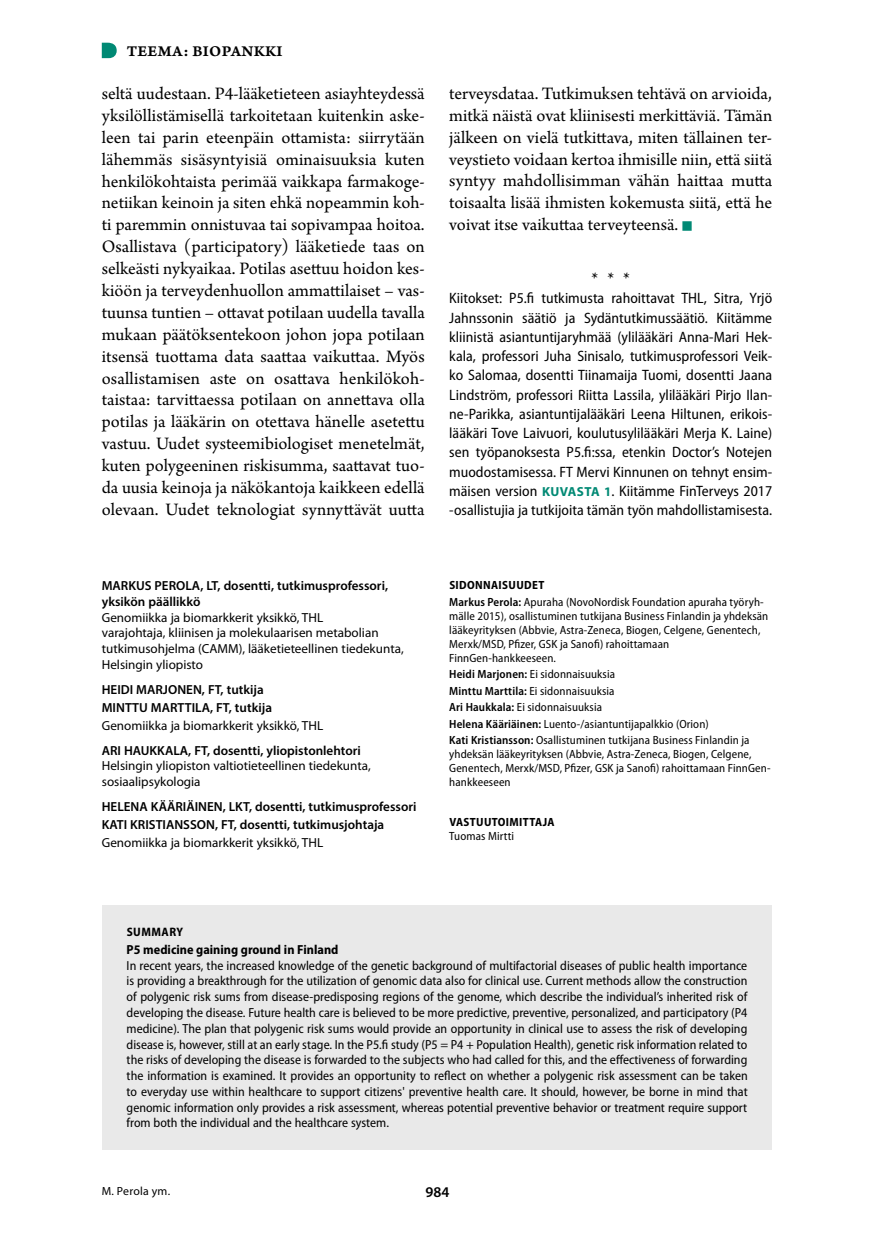
<style>
.page{position:relative;width:874px;height:1241px;background:#fff}
.page>*{position:absolute;margin:0;border:0;box-sizing:border-box;transform-origin:0 0}
.t1{font:42px "Arno Pro";color:#008974}
.t2{font:18.38px/21.9px "Arno Pro";color:#000;text-align:justify}
.t3{font:15.75px "Arno Pro Smbd Caption";letter-spacing:.015em;color:#000}
.t4{font:semi-condensed 15.05px/19.2px "Myriad Pro";color:#000;text-align:justify}
.t5{font:600 14.88px "Myriad Pro";color:#000}
.t6{font:semi-condensed 13.12px/15.8px "Myriad Pro";color:#000;text-align:justify}
.t7{font:13.12px/15.8px "Myriad Pro";color:#000}
.t8{font:600 13.12px/18.2px "Myriad Pro";color:#000}
.t9{font:700 semi-condensed 13.12px "Myriad Pro";color:#000}
.t10{font:700 semi-condensed 12.25px "Myriad Pro";letter-spacing:.04em;color:#000}
.t11{font:semi-condensed 11.9px/16.4px "Myriad Pro";letter-spacing:.01em;color:#000}
.t12{font:700 semi-condensed 11.9px "Myriad Pro";letter-spacing:.03em;color:#000}
.t13{font:11.9px "Myriad Pro";letter-spacing:.02em;color:#000}
.s1{font-weight:700;font-stretch:normal;font-size:13.12px;color:#008974}
.s2{font-weight:700}
.s3{font-weight:600}
</style>
<div class="page">
<svg style="left:102px;top:43px;width:15px;height:15px"></svg>
<div style="left:102px;top:905px;width:669px;height:245px;background:#e9e9e9"></div>
<p class="t3" style="left:127px;top:41px;width:157px">TEEMA: BIOPANKKI</p>
<p class="t2" style="left:102px;top:84px;width:324px">seltä uudestaan. P4-lääketieteen asiayhteydessä yksilöllistämisellä tarkoitetaan kuitenkin aske&shy;leen tai parin eteenpäin ottamista: siirrytään lähemmäs sisäsyntyisiä ominaisuuksia kuten henkilökohtaista perimää vaikkapa farmakoge&shy;netiikan keinoin ja siten ehkä nopeammin koh&shy;ti paremmin onnistuvaa tai sopivampaa hoitoa.<br>Osallistava (participatory) lääketiede taas on selkeästi nykyaikaa. Potilas asettuu hoidon kes&shy;kiöön ja terveydenhuollon ammattilaiset – vas&shy;tuunsa tuntien – ottavat potilaan uudella tavalla mukaan päätöksentekoon johon jopa potilaan itsensä tuottama data saattaa vaikuttaa. Myös osallistamisen aste on osattava henkilökoh&shy;taistaa: tarvittaessa potilaan on annettava olla potilas ja lääkärin on otettava hänelle asetettu vastuu. Uudet systeemibiologiset menetelmät, kuten polygeeninen riskisumma, saattavat tuo&shy;da uusia keinoja ja näkökantoja kaikkeen edellä olevaan. Uudet teknologiat synnyttävät uutta</p>
<p class="t2" style="left:449px;top:83px;width:324px">terveysdataa. Tutkimuksen tehtävä on arvioida, mitkä näistä ovat kliinisesti merkittäviä. Tämän jälkeen on vielä tutkittava, miten tällainen ter&shy;veystieto voidaan kertoa ihmisille niin, että siitä syntyy mahdollisimman vähän haittaa mutta toisaalta lisää ihmisten kokemusta siitä, että he voivat itse vaikuttaa terveyteensä.</p>
<h1 class="t1" style="left:680px;top:199px;width:15px">■</h1>
<p class="t2" style="left:591px;top:270px;width:40px">***</p>
<p class="t4" style="left:449px;top:288px;width:324px">Kiitokset: P5.fi tutkimusta rahoittavat THL, Sitra, Yrjö Jahnssonin säätiö ja Sydäntutkimussäätiö. Kiitämme kliinistä asiantuntijaryhmää (ylilääkäri Anna-Mari Hek&shy;kala, professori Juha Sinisalo, tutkimusprofessori Veik&shy;ko Salomaa, dosentti Tiinamaija Tuomi, dosentti Jaana Lindström, professori Riitta Lassila, ylilääkäri Pirjo Ilan&shy;ne-Parikka, asiantuntijalääkäri Leena Hiltunen, erikois&shy;lääkäri Tove Laivuori, koulutusylilääkäri Merja K. Laine) sen työpanoksesta P5.fi:ssa, etenkin Doctor’s Notejen muodostamisessa. FT Mervi Kinnunen on tehnyt ensim&shy;mäisen version <span class="s1">KUVASTA 1</span>. Kiitämme FinTerveys 2017 ‑osallistujia ja tutkijoita tämän työn mahdollistamisesta.</p>
<p class="t8" style="left:102px;top:577px;width:288px;line-height:15.8px">MARKUS PEROLA, LT, dosentti, tutkimusprofessori, yksikön päällikkö</p>
<p class="t7" style="left:102px;top:609px;width:303px">Genomiikka ja biomarkkerit yksikkö, THL<br>varajohtaja, kliinisen ja molekulaarisen metabolian tutkimusohjelma (CAMM), lääketieteellinen tiedekunta, Helsingin yliopisto</p>
<p class="t8" style="left:102px;top:679px;width:172px">HEIDI MARJONEN, FT, tutkija<br>MINTTU MARTTILA, FT, tutkija</p>
<p class="t7" style="left:102px;top:717px;width:223px">Genomiikka ja biomarkkerit yksikkö, THL</p>
<p class="t8" style="left:102px;top:740px;width:260px">ARI HAUKKALA, FT, dosentti, yliopistonlehtori</p>
<p class="t7" style="left:102px;top:757px;width:270px">Helsingin yliopiston valtiotieteellinen tiedekunta, sosiaalipsykologia</p>
<p class="t8" style="left:102px;top:797px;width:316px">HELENA KÄÄRIÄINEN, LKT, dosentti, tutkimusprofessori<br>KATI KRISTIANSSON, FT, dosentti, tutkimusjohtaja</p>
<p class="t7" style="left:102px;top:834px;width:223px">Genomiikka ja biomarkkerit yksikkö, THL</p>
<p class="t11" style="left:449px;top:576px;width:316px"><span class="s2">SIDONNAISUUDET<br></span><span class="s3">Markus Perola:</span> Apuraha (NovoNordisk Foundation apuraha työryh-</p>
<p class="t11" style="left:449px;top:608px;width:320px;line-height:14px">mälle 2015), osallistuminen tutkijana Business Finlandin ja yhdeksän lääkeyrityksen (Abbvie, Astra-Zeneca, Biogen, Celgene, Genentech, Merxk/MSD, Pfizer, GSK ja Sanofi) rahoittamaan FinnGen-hankkeeseen.</p>
<p class="t11" style="left:449px;top:665px;width:301px"><span class="s3">Heidi Marjonen:</span> Ei sidonnaisuuksia<br><span class="s3">Minttu Marttila:</span> Ei sidonnaisuuksia<br><span class="s3">Ari Haukkala:</span> Ei sidonnaisuuksia<br><span class="s3">Helena Kääriäinen:</span> Luento-/asiantuntijapalkkio (Orion)<br><span class="s3">Kati Kristiansson:</span> Osallistuminen tutkijana Business Finlandin ja</p>
<p class="t11" style="left:449px;top:746px;width:322px;line-height:14px">yhdeksän lääkeyrityksen (Abbvie, Astra-Zeneca, Biogen, Celgene,<br>Genentech, Merxk/MSD, Pfizer, GSK ja Sanofi) rahoittamaan FinnGen&shy;hankkeeseen</p>
<p class="t12" style="left:449px;top:813px;width:107px">VASTUUTOIMITTAJA</p>
<p class="t11" style="left:449px;top:827px;width:66px">Tuomas Mirtti</p>
<p class="t10" style="left:127px;top:923px;width:58px">SUMMARY</p>
<p class="t9" style="left:126px;top:940px;width:213px">P5 medicine gaining ground in Finland</p>
<p class="t6" style="left:126px;top:957px;width:622px">In recent years, the increased knowledge of the genetic background of multifactorial diseases of public health importance is providing a breakthrough for the utilization of genomic data also for clinical use. Current methods allow the construction of polygenic risk sums from disease-predisposing regions of the genome, which describe the individual’s inherited risk of developing the disease. Future health care is believed to be more predictive, preventive, personalized, and participatory (P4 medicine). The plan that polygenic risk sums would provide an opportunity in clinical use to assess the risk of developing disease is, however, still at an early stage. In the P5.fi study (P5 = P4 + Population Health), genetic risk information related to the risks of developing the disease is forwarded to the subjects who had called for this, and the effectiveness of forwarding the information is examined. It provides an opportunity to reflect on whether a polygenic risk assessment can be taken to everyday use within healthcare to support citizens' preventive health care. It should, however, be borne in mind that genomic information only provides a risk assessment, whereas potential preventive behavior or treatment require support from both the individual and the healthcare system.</p>
<p class="t13" style="left:102px;top:1183px;width:70px">M. Perola ym.</p>
<p class="t5" style="left:425px;top:1182px;width:25px">984</p>
</div>
